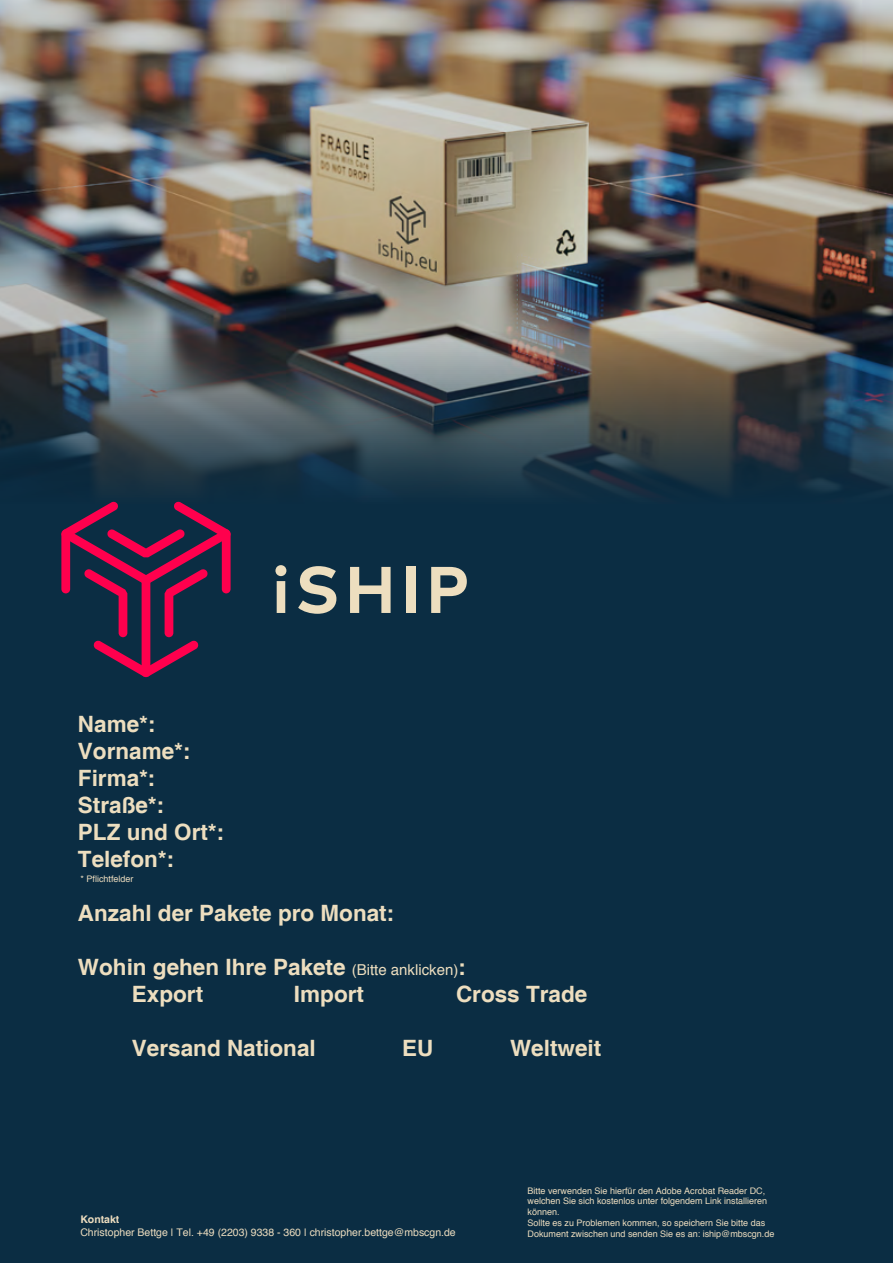
<style>
.page{position:relative;width:893px;height:1263px;background:#0b2d43}
.page>*{position:absolute;margin:0;border:0;box-sizing:border-box;transform-origin:0 0}
.t1{font:700 22.5px/27px "Helvetica";color:#eddebf}
.t2{font:10.5px "Helvetica";color:#edddbf}
.t3{font:700 10.5px "Helvetica";color:#edddbf}
.t4{font:9px/10.8px "Helvetica";color:#edddbf}
.s1{font-weight:400;font-size:15px}
</style>
<div class="page">
<img style="left:0;top:0;width:893px;height:497px">
<div style="left:142px;top:576px;width:8px;height:101px;background:#f4014c;border-radius:4px"></div>
<svg style="left:61px;top:501px;width:170px;height:175px"></svg>
<svg style="left:275px;top:565px;width:11px;height:48px"></svg>
<svg style="left:298px;top:566px;width:38px;height:48px"></svg>
<svg style="left:350px;top:567px;width:41px;height:46px"></svg>
<div style="left:406px;top:567px;width:9px;height:46px;background:#eddebf"></div>
<svg style="left:431px;top:567px;width:36px;height:46px"></svg>
<h1 class="t1" style="left:78px;top:711px;width:148px">Name*:<br>Vorname*:<br>Firma*:<br>Straße*:<br>PLZ und Ort*:<br>Telefon*:</h1>
<h1 class="t1" style="left:78px;top:900px;width:318px">Anzahl der Pakete pro Monat:</h1>
<h1 class="t1" style="left:132px;top:954px;width:335px;text-indent:-54px">Wohin gehen Ihre Pakete <span class="s1">(Bitte anklicken)</span>:<br>Export</h1>
<p class="t4" style="left:81px;top:873px;width:55px">* Pflichtfelder</p>
<h1 class="t1" style="left:294px;top:981px;width:71px">Import</h1>
<h1 class="t1" style="left:456px;top:981px;width:133px">Cross Trade</h1>
<h1 class="t1" style="left:132px;top:1035px;width:185px">Versand National</h1>
<h1 class="t1" style="left:402px;top:1035px;width:33px">EU</h1>
<h1 class="t1" style="left:510px;top:1035px;width:93px">Weltweit</h1>
<p class="t3" style="left:80px;top:1213px;width:41px">Kontakt</p>
<p class="t2" style="left:80px;top:1224px;width:377px">Christopher Bettge | Tel. +49 (2203) 9338 - 360 | christopher.bettge@mbscgn.de</p>
<p class="t4" style="left:528px;top:1185px;width:248px">Bitte verwenden Sie hierfür den Adobe Acrobat Reader DC, welchen Sie sich kostenlos unter folgendem Link installieren können.<br>Sollte es zu Problemen kommen, so speichern Sie bitte das Dokument zwischen und senden Sie es an: iship@mbscgn.de</p>
</div>
